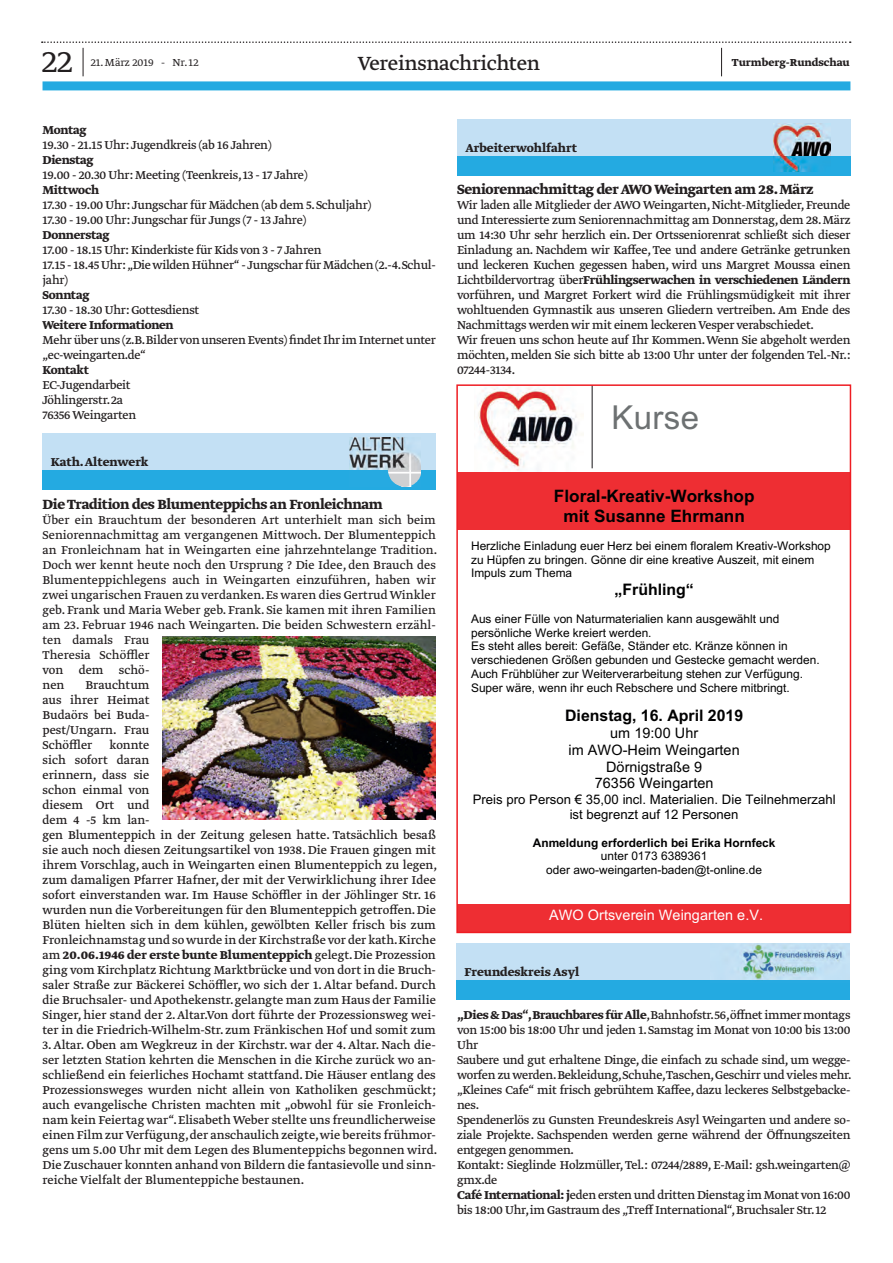
<style>
.page{position:relative;width:893px;height:1263px;background:#fff}
.page>*{position:absolute;margin:0;border:0;box-sizing:border-box;transform-origin:0 0}
.t1{font:300 36px "Greta Text Std";color:#231f20}
.t2{font:33px "Arial";letter-spacing:.01em;color:#6d7172}
.t3{font:22.5px "Greta Text Std";letter-spacing:-.015em;color:#231f20}
.t4{font:700 17.1px/19.8px "Arial";color:#000001;text-align:center}
.t5{font:700 15.9px "Arial";color:#000001}
.t6{font:700 15.75px "Greta Text Std";letter-spacing:-.02em;color:#231f20}
.t7{font:14.4px/16.6px "Arial";letter-spacing:.005em;color:#000001;text-align:center}
.t8{font:14.4px "Arial";letter-spacing:.005em;color:#fff}
.t9{font:13.5px/15px "Greta Text Std";letter-spacing:-.02em;color:#231f20}
.t10{font:13.5px/15px "Greta Text Std";color:#231f20}
.t11{font:13.5px/15px "Greta Text Std Regular Min";color:#231f20}
.t12{font:700 13.5px "Greta Text Std";letter-spacing:-.02em;color:#231f20}
.t13{font:700 13.5px "Greta Text Std";color:#231f20}
.t14{font:13.2px/15.3px "Arial";color:#000001;text-align:center}
.t15{font:700 12px "Greta Text Std";color:#231f20}
.t16{font:300 12px "Greta Text Std";color:#231f20}
.t17{font:11.85px/13.6px "Arial";color:#000001}
.t18{font:700 11.85px "Arial";color:#000001}
.s1{font-family:"Greta Text Std"}
.s2{font-weight:700}
</style>
<div class="page">
<div style="left:43px;top:81px;width:807px;height:9px;background:#24aae1"></div>
<svg style="left:42px;top:41px;width:809px;height:35px"></svg>
<div style="left:456px;top:943px;width:394px;height:57px;background:#c3e0f4"></div>
<div style="left:456px;top:980px;width:394px;height:20px;background:#24aae1"></div>
<img style="left:741px;top:944px;width:102px;height:36px">
<div style="left:43px;top:433px;width:393px;height:57px;background:#c3e0f4"></div>
<div style="left:43px;top:470px;width:393px;height:20px;background:#24aae1"></div>
<img style="left:349px;top:438px;width:72px;height:48px">
<div style="left:457px;top:119px;width:393px;height:57px;background:#c3e0f4"></div>
<div style="left:457px;top:156px;width:393px;height:20px;background:#24aae1"></div>
<img style="left:773px;top:123px;width:57px;height:49px">
<img style="left:162px;top:637px;width:274px;height:182px">
<div style="left:457px;top:904px;width:393px;height:28px;background:#ee2e33"></div>
<hr style="left:592px;top:385px;width:1px;height:83px;background:#171419">
<img style="left:474px;top:387px;width:110px;height:84px">
<div style="left:457px;top:472px;width:393px;height:58px;background:#ee2e33"></div>
<div style="left:456px;top:384px;width:395px;height:549px;border:2px solid #ee1d23"></div>
<h1 class="t1" style="left:42px;top:41px;width:32px">22</h1>
<p class="t16" style="left:91px;top:56px;width:109px">21. März 2019 - Nr. 12</p>
<h3 class="t3" style="left:358px;top:50px;width:184px">Vereinsnachrichten</h3>
<p class="t15" style="left:732px;top:56px;width:119px">Turmberg-Rundschau</p>
<p class="t12" style="left:43px;top:122px;width:46px">Montag</p>
<p class="t9" style="left:43px;top:138px;width:231px">19.30 - 21.15 Uhr: Jugendkreis (ab 16 Jahren)</p>
<p class="t12" style="left:43px;top:152px;width:53px">Dienstag</p>
<p class="t9" style="left:43px;top:168px;width:267px">19.00 - 20.30 Uhr: Meeting (Teenkreis, 13 - 17 Jahre)</p>
<p class="t12" style="left:43px;top:182px;width:58px">Mittwoch</p>
<p class="t9" style="left:43px;top:198px;width:330px">17.30 - 19.00 Uhr: Jungschar für Mädchen (ab dem 5. Schuljahr)<br>17.30 - 19.00 Uhr: Jungschar für Jungs (7 - 13 Jahre)</p>
<p class="t12" style="left:43px;top:227px;width:69px">Donnerstag</p>
<p class="t9" style="left:43px;top:243px;width:395px">17.00 - 18.15 Uhr: Kinderkiste für Kids von 3 - 7 Jahren<br>17.15 - 18.45 Uhr: „Die wilden Hühner“ - Jungschar für Mädchen (2.-4.Schul&shy;jahr)</p>
<p class="t12" style="left:43px;top:287px;width:48px">Sonntag</p>
<p class="t9" style="left:43px;top:303px;width:158px">17.30 - 18.30 Uhr: Gottesdienst</p>
<p class="t12" style="left:43px;top:317px;width:133px">Weitere Informationen</p>
<p class="t9" style="left:43px;top:333px;width:395px">Mehr über uns (z.B.Bilder von unseren Events) findetIhrim Internet unter „ec-weingarten.de“</p>
<p class="t12" style="left:43px;top:362px;width:48px">Kontakt</p>
<p class="t9" style="left:43px;top:378px;width:95px">EC-Jugendarbeit<br>Jöhlingerstr. 2a<br>76356 Weingarten</p>
<p class="t13" style="left:51px;top:454px;width:99px">Kath. Altenwerk</p>
<p class="t6" style="left:43px;top:495px;width:342px">Die Tradition des Blumenteppichs an Fronleichnam</p>
<p class="t11" style="left:43px;top:513px;width:396px">Über ein Brauchtum der besonderen Art unterhielt man sich beim Seniorennachmittag am vergangenen Mittwoch. Der Blumenteppich an Fronleichnam hat in Weingarten eine jahrzehntelange Tradition.<br>Doch wer kennt heute noch den Ursprung ? Die Idee, den Brauch des Blumenteppichlegens auch in Weingarten einzuführen, haben wir zwei ungarischen Frauen zu verdanken. Es waren dies Gertrud Winkler geb. Frank und Maria Weber geb. Frank. Sie kamen mit ihren Familien am 23. Februar 1946 nach Weingarten. Die beiden Schwestern erzähl&shy;ten damals Frau<br>Theresia Schöffl<span class="s1">er</span></p>
<p class="t10" style="left:43px;top:663px;width:108px">von dem schö&shy;nen</p>
<p class="t9" style="left:43px;top:678px;width:108px;text-align:justify;text-indent:43px">Brauchtum aus ihrer Heimat Budaörs bei Buda&shy;pest/Ungarn. Frau Schöffler</p>
<p class="t10" style="left:43px;top:738px;width:396px;text-indent:67px">konnte<br>sich sofort daran<br>erinnern, dass sie<br>schon einmal von<br>diesem Ort und<br>dem 4 -5 km lan-<br>gen Blumenteppich in der Zeitung gelesen hatte. Tatsächlich besaß sie auch noch diesen Zeitungsartikel von 1938. Die Frauen gingen mit ihrem Vorschlag, auch in Weingarten einen Blumenteppich zu legen, zum damaligen Pfarrer Hafner, der mit der Verwirklichung ihrer Idee sofort einverstanden war. Im Hause Schöffler in der Jöhlinger Str. 16 wurden nun die Vorbereitungen für den Blumenteppich getroffen. Die Blüten hielten sich in dem kühlen, gewölbten Keller frisch bis zum Fronleichnamstag und so wurde in der Kirchstraße vor der kath.Kirche am <span class="s2">20.06.1946 der erste bunte Blumenteppich</span> gelegt. Die Prozession ging vom Kirchplatz Richtung Marktbrücke und von dort in die Bruch&shy;saler Straße zur Bäckerei Schöffler, wo sich der 1. Altar befand. Durch die Bruchsaler- und Apothekenstr. gelangte man zum Haus der Familie Singer, hier stand der 2. Altar.Von dort führte der Prozessionsweg wei&shy;ter in die Friedrich-Wilhelm-Str. zum Fränkischen Hof und somit zum</p>
<p class="t9" style="left:43px;top:1038px;width:396px;text-align:justify">3. Altar. Oben am Wegkreuz in der Kirchstr. war der 4. Altar. Nach die&shy;ser letzten Station kehrten die Menschen in die Kirche zurück wo an&shy;schließend ein feierliches Hochamt stattfand. Die Häuser entlang des Prozessionsweges wurden nicht allein von Katholiken geschmückt; auch evangelische Christen machten mit „obwohl für sie Fronleich&shy;nam kein Feiertag war“. Elisabeth Weber stellte uns freundlicherweise einen Film zur Verfügung, der anschaulich zeigte,wie bereits frühmor&shy;gens um 5.00 Uhr mit dem Legen des Blumenteppichs begonnen wird.<br>Die Zuschauer konnten anhand von Bildern die fantasievolle und sinn&shy;reiche Vielfalt der Blumenteppiche bestaunen.</p>
<p class="t13" style="left:465px;top:140px;width:113px">Arbeiterwohlfahrt</p>
<p class="t6" style="left:457px;top:180px;width:358px">Seniorennachmittag der AWO Weingarten am 28. März</p>
<p class="t9" style="left:457px;top:198px;width:395px">Wir laden alle Mitglieder der AWO Weingarten, Nicht-Mitglieder, Freunde und Interessierte zum Seniorennachmittag am Donnerstag, dem 28. März um 14:30 Uhr sehr herzlich ein. Der Ortsseniorenrat schließt sich dieser Einladung an. Nachdem wir Kaffee, Tee und andere Getränke getrunken und leckeren Kuchen gegessen haben, wird uns Margret Moussa einen Lichtbildervortrag über<span class="s2">Frühlingserwachen in verschiedenen Ländern </span>vorführen, und Margret Forkert wird die Frühlingsmüdigkeit mit ihrer wohltuenden Gymnastik aus unseren Gliedern vertreiben. Am Ende des Nachmittags werden wir mit einem leckeren Vesper verabschiedet.<br>Wir freuen uns schon heute auf Ihr Kommen. Wenn Sie abgeholt werden möchten, melden Sie sich bitte ab 13:00 Uhr unter der folgenden Tel.-Nr.:<br>07244-3134.</p>
<h2 class="t2" style="left:611px;top:394px;width:89px">Kurse</h2>
<p class="t4" style="left:554px;top:486px;width:202px">Floral-Kreativ-Workshop mit Susanne Ehrmann</p>
<p class="t17" style="left:471px;top:539px;width:361px">Herzliche Einladung euer Herz bei einem floralem Kreativ-Workshop zu Hüpfen zu bringen. Gönne dir eine kreative Auszeit, mit einem<br>Impuls zum Thema</p>
<p class="t5" style="left:614px;top:578px;width:81px">„Frühling“</p>
<p class="t17" style="left:471px;top:612px;width:350px">Aus einer Fülle von Naturmaterialien kann ausgewählt und persönliche Werke kreiert werden.<br>Es steht alles bereit: Gefäße, Ständer etc. Kränze können in verschiedenen Größen gebunden und Gestecke gemacht werden.<br>Auch Frühblüher zur Weiterverarbeitung stehen zur Verfügung.<br>Super wäre, wenn ihr euch Rebschere und Schere mitbringt.</p>
<p class="t5" style="left:565px;top:704px;width:180px">Dienstag, 16. April 2019</p>
<p class="t7" style="left:568px;top:725px;width:173px">um 19:00 Uhr<br>im AWO-Heim Weingarten<br>Dörnigstraße 9<br>76356 Weingarten</p>
<p class="t14" style="left:473px;top:791px;width:365px">Preis pro Person € 35,00 incl. Materialien. Die Teilnehmerzahl ist begrenzt auf 12 Personen</p>
<p class="t18" style="left:533px;top:834px;width:244px">Anmeldung erforderlich bei Erika Hornfeck</p>
<p class="t17" style="left:546px;top:849px;width:217px;text-align:center">unter 0173 6389361<br>oder awo-weingarten-baden@t-online.de</p>
<p class="t8" style="left:549px;top:905px;width:215px">AWO Ortsverein Weingarten e.V.</p>
<p class="t13" style="left:465px;top:964px;width:116px">Freundeskreis Asyl</p>
<p class="t9" style="left:457px;top:1008px;width:396px"><span class="s2">„Dies &amp; Das“,Brauchbares für Alle</span>,Bahnhofstr.56,öffnet immer montags von 15:00 bis 18:00 Uhr und jeden 1. Samstag im Monat von 10:00 bis 13:00<br>Uhr<br>Saubere und gut erhaltene Dinge, die einfach zu schade sind, um wegge&shy;worfen zu werden. Bekleidung, Schuhe,Taschen, Geschirr und vieles mehr. „Kleines Cafe“ mit frisch gebrühtem Kaffee, dazu leckeres Selbstgebacke&shy;nes.<br>Spendenerlös zu Gunsten Freundeskreis Asyl Weingarten und andere so&shy;ziale Projekte. Sachspenden werden gerne während der Öffnungszeiten entgegen genommen.<br>Kontakt: Sieglinde Holzmüller, Tel.: 07244/2889, E-Mail: gsh.weingarten@ gmx.de<br><span class="s2">Café International: j</span>eden ersten und dritten Dienstag im Monat von 16:00 bis 18:00 Uhr, im Gastraum des „Treff International“, Bruchsaler Str. 12</p>
</div>
